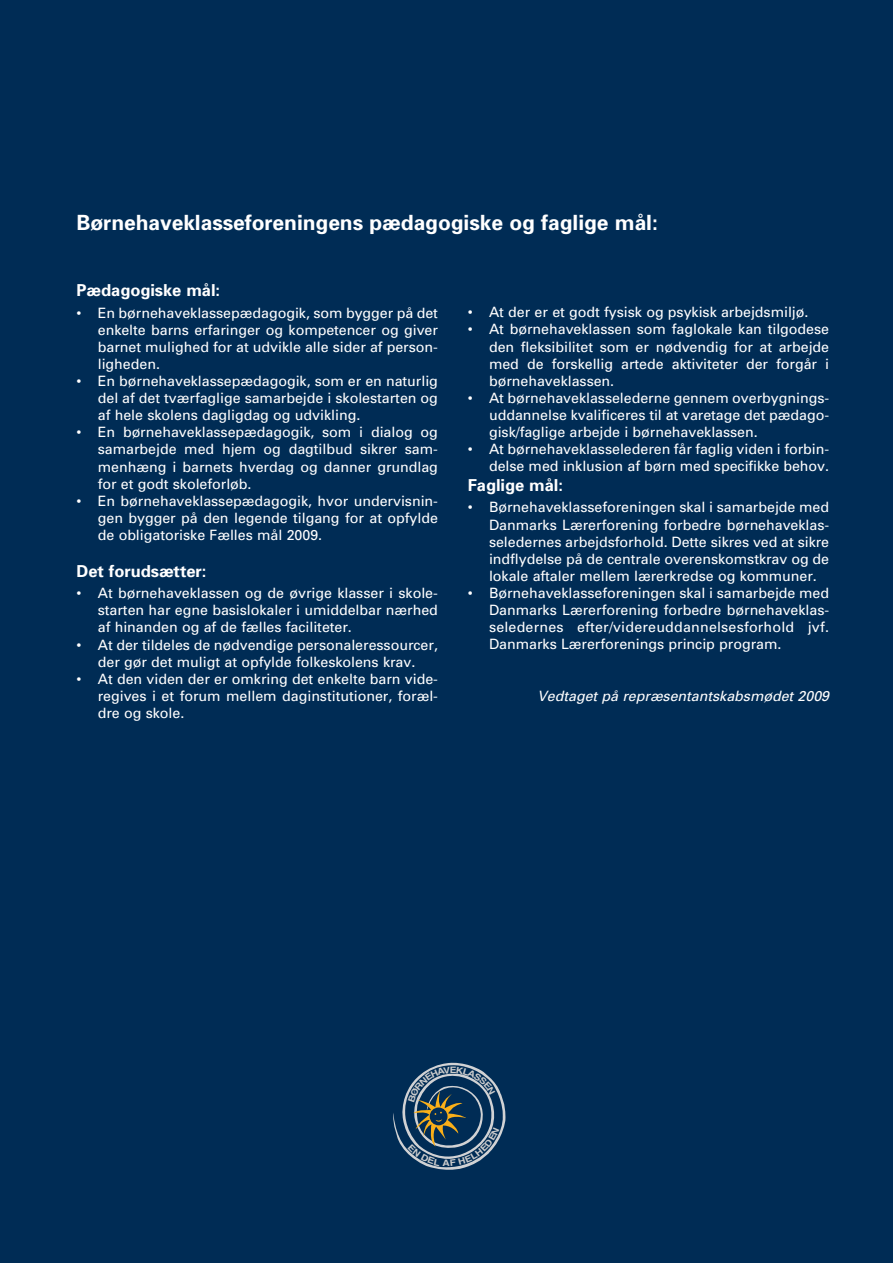
<style>
.page{position:relative;width:893px;height:1263px;background:#002c55}
.page>*{position:absolute;margin:0;border:0;box-sizing:border-box;transform-origin:0 0}
.t1{font:700 21px "Univers";letter-spacing:-.005em;color:#fff}
.t2{font:700 16.5px "Univers";letter-spacing:-.005em;color:#fff}
.t3{font:14.25px/17.1px "Univers";letter-spacing:-.005em;color:#fff;text-align:justify}
.t4{font:italic 14.25px "Univers";letter-spacing:-.005em;color:#fff}
.t5{font:700 8.85px "Helvetica";color:#ccc;scale:1.15 1}
</style>
<div class="page">
<svg style="left:393px;top:1063px;width:112px;height:107px"></svg>
<h1 class="t1" style="left:77px;top:209px;width:583px">Børnehaveklasseforeningens pædagogiske og faglige mål:</h1>
<p class="t2" style="left:77px;top:280px;width:145px">Pædagogiske mål:</p>
<p class="t3" style="left:98px;top:304px;width:342px;text-indent:-21px">• En børnehaveklassepædagogik, som bygger på det enkelte barns erfaringer og kompetencer og giver barnet mulighed for at udvikle alle sider af person&shy;ligheden.</p>
<p class="t3" style="left:98px;top:372px;width:342px;text-indent:-21px">• En børnehaveklassepædagogik, som er en naturlig del af det tværfaglige samarbejde i skolestarten og af hele skolens dagligdag og udvikling.</p>
<p class="t3" style="left:98px;top:423px;width:342px;text-indent:-21px">• En børnehaveklassepædagogik, som i dialog og samarbejde med hjem og dagtilbud sikrer sam&shy;menhæng i barnets hverdag og danner grundlag for et godt skoleforløb.</p>
<p class="t3" style="left:98px;top:492px;width:342px;text-indent:-21px">• En børnehaveklassepædagogik, hvor undervisnin&shy;gen bygger på den legende tilgang for at opfylde de obligatoriske Fælles mål 2009.</p>
<p class="t2" style="left:77px;top:560px;width:131px">Det forudsætter:</p>
<p class="t3" style="left:98px;top:584px;width:342px;text-indent:-21px">• At børnehaveklassen og de øvrige klasser i skole&shy;starten har egne basislokaler i umiddelbar nærhed af hinanden og af de fælles faciliteter.</p>
<p class="t3" style="left:77px;top:636px;width:363px;text-align:center">• At der tildeles de nødvendige personaleressourcer, der gør det muligt at opfylde folkeskolens krav.</p>
<p class="t3" style="left:98px;top:670px;width:342px;text-indent:-21px">• At den viden der er omkring det enkelte barn vide&shy;regives i et forum mellem daginstitutioner, foræl&shy;dre og skole.</p>
<p class="t3" style="left:468px;top:304px;width:342px">• At der er et godt fysisk og psykisk arbejdsmiljø.</p>
<p class="t3" style="left:489px;top:321px;width:342px;text-indent:-21px">• At børnehaveklassen som faglokale kan tilgodese den fleksibilitet som er nødvendig for at arbejde med de forskellig artede aktiviteter der forgår i børnehaveklassen.</p>
<p class="t3" style="left:489px;top:389px;width:342px;text-indent:-21px">• At børnehaveklasselederne gennem overbygnings&shy;uddannelse kvalificeres til at varetage det pædago&shy;gisk/faglige arbejde i børnehaveklassen.</p>
<p class="t3" style="left:468px;top:440px;width:363px;text-align:right">• At børnehaveklasselederen får faglig viden i forbin&shy;delse med inklusion af børn med specifikke behov.</p>
<p class="t2" style="left:468px;top:475px;width:97px">Faglige mål:</p>
<p class="t3" style="left:489px;top:499px;width:342px;text-indent:-21px">• Børnehaveklasseforeningen skal i samarbejde med Danmarks Lærerforening forbedre børnehaveklas&shy;seledernes arbejdsforhold. Dette sikres ved at sikre indflydelse på de centrale overenskomstkrav og de lokale aftaler mellem lærerkredse og kommuner.</p>
<p class="t3" style="left:489px;top:584px;width:342px;text-indent:-21px">• Børnehaveklasseforeningen skal i samarbejde med Danmarks Lærerforening forbedre børnehaveklas&shy;seledernes efter/videreuddannelsesforhold jvf.<br>Danmarks Lærerforenings princip program.</p>
<p class="t4" style="left:537px;top:687px;width:293px">Vedtaget på repræsentantskabsmødet 2009</p>
<p class="t5" style="left:450px;top:1064px;width:7px">E</p>
<p class="t5" style="left:442px;top:1158px;width:8px">A</p>
</div>
